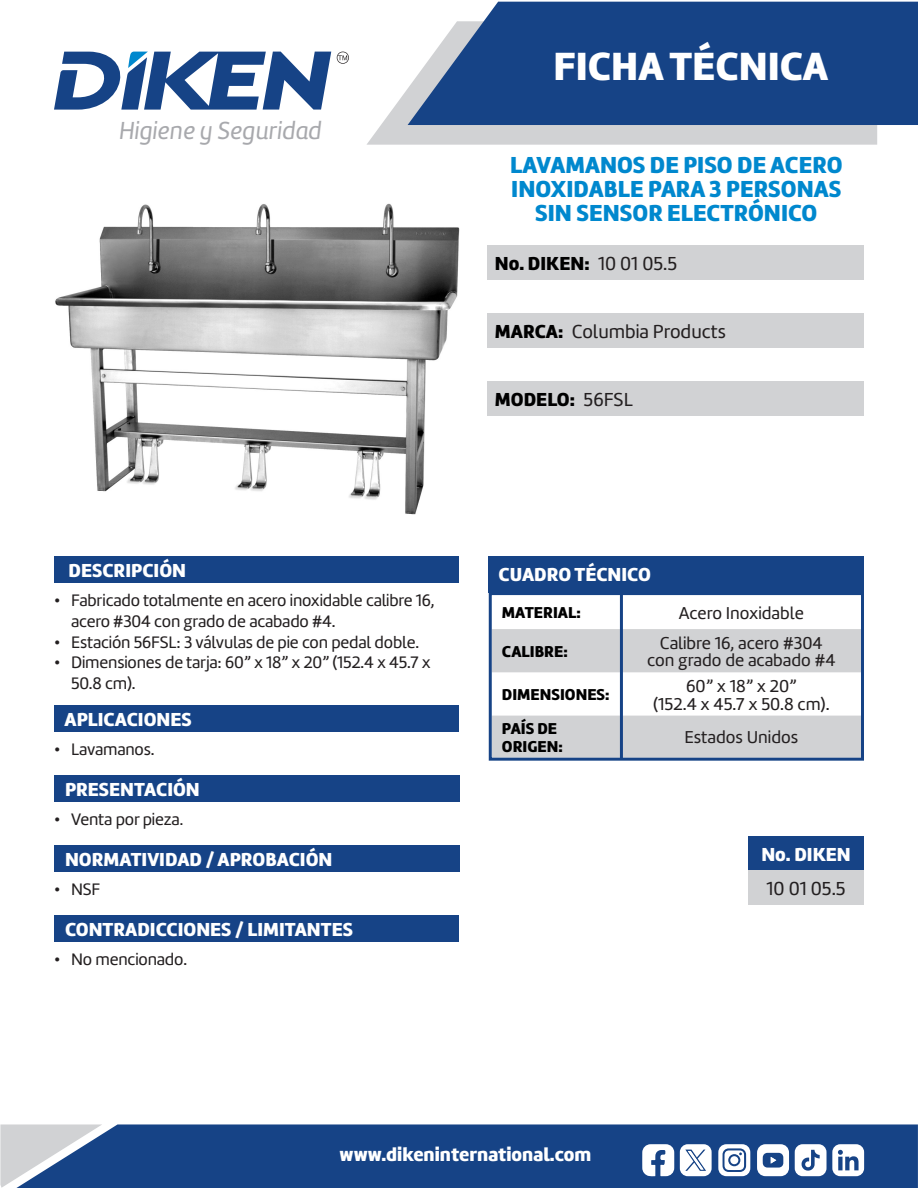
<style>
.page{position:relative;width:918px;height:1188px;background:#fff}
.page>*{position:absolute;margin:0;border:0;box-sizing:border-box;transform-origin:0 0}
.t1{font:40.8px "Amelia Basic Black";color:#fff}
.t2{font:25.5px "Amelia Basic Italic";color:#a8a9ad}
.t3{font:24px/24px "Amelia Basic Black";color:#0088ce;text-align:center}
.t4{font:19.5px "Amelia Basic Black";color:#fff}
.t5{font:19.5px "Amelia Basic";color:#231f20}
.t6{font:19.5px "Amelia Basic Black";color:#000}
.t7{font:17.85px/17.9px "Amelia Basic";color:#231f20;text-align:center}
.t8{font:17.25px/20.7px "Amelia Basic";letter-spacing:-.01em;color:#231f20}
.t9{font:16.35px "Amelia Basic Black";color:#000}
.s1{font-family:"Franklin Gothic";font-size:16.5px}
.s2{font-family:"Amelia Basic";color:#231f20}
.s3{font-family:"Amelia Basic Black";color:#000}
</style>
<div class="page">
<div style="left:102px;top:1124px;width:816px;height:64px;background:#164386"></div>
<svg style="left:0;top:1124px;width:102px;height:64px;background:#95a6be"></svg>
<svg style="left:367px;top:88px;width:510px;height:57px;background:#d5d6d8"></svg>
<svg style="left:408px;top:2px;width:510px;height:123px;background:#2b5490"></svg>
<svg style="left:54px;top:51px;width:277px;height:59px"></svg>
<svg style="left:337px;top:52px;width:12px;height:12px"></svg>
<svg style="left:680px;top:1144px;width:32px;height:32px"></svg>
<svg style="left:642px;top:1144px;width:32px;height:32px"></svg>
<svg style="left:718px;top:1144px;width:32px;height:32px"></svg>
<div style="left:730px;top:1156px;width:8px;height:8px;background:#fff;border-radius:50%"></div>
<svg style="left:757px;top:1144px;width:32px;height:32px"></svg>
<svg style="left:795px;top:1144px;width:69px;height:32px"></svg>
<div style="left:488px;top:246px;width:376px;height:34px;background:#d1d2d4"></div>
<div style="left:488px;top:314px;width:376px;height:34px;background:#d1d2d4"></div>
<div style="left:488px;top:382px;width:376px;height:34px;background:#d1d2d4"></div>
<div style="left:54px;top:556px;width:405px;height:26px;background:#164386"></div>
<div style="left:54px;top:775px;width:406px;height:27px;background:#164386"></div>
<div style="left:54px;top:705px;width:405px;height:27px;background:#164386"></div>
<div style="left:54px;top:845px;width:406px;height:27px;background:#164386"></div>
<div style="left:54px;top:915px;width:405px;height:26px;background:#164386"></div>
<img style="left:55px;top:203px;width:404px;height:311px">
<div style="left:489px;top:556px;width:375px;height:36px;background:#164386"></div>
<svg style="left:493px;top:629px;width:367px;height:128px;fill:#d1d2d4"></svg>
<div style="left:489px;top:592px;width:375px;height:169px;border:3px solid #164386"></div>
<hr style="left:620px;top:590px;width:3px;height:169px;background:#164386">
<div style="left:748px;top:836px;width:116px;height:34px;background:#164386"></div>
<div style="left:748px;top:870px;width:116px;height:34px;background:#d1d2d4"></div>
<h2 class="t2" style="left:119px;top:116px;width:204px">Higiene y Seguridad</h2>
<p class="t4" style="left:69px;top:558px;width:119px">DESCRIPCIÓN</p>
<p class="t8" style="left:71px;top:590px;width:365px;text-indent:-17px">• Fabricado totalmente en acero inoxidable calibre 16, acero #304 con grado de acabado #4.</p>
<p class="t8" style="left:54px;top:632px;width:367px">• Estación 56FSL: 3 válvulas de pie con pedal doble.</p>
<p class="t8" style="left:71px;top:652px;width:361px;text-indent:-17px">• Dimensiones de tarja: 60” x 18” x 20” (152.4 x 45.7 x<br>50.8 cm).</p>
<p class="t4" style="left:65px;top:707px;width:129px">APLICACIONES</p>
<p class="t8" style="left:54px;top:739px;width:102px">• Lavamanos.</p>
<p class="t4" style="left:65px;top:777px;width:136px">PRESENTACIÓN</p>
<p class="t8" style="left:54px;top:809px;width:131px">• Venta por pieza<span class="s1">.</span></p>
<p class="t4" style="left:65px;top:847px;width:269px">NORMATIVIDAD / APROBACIÓN</p>
<p class="t8" style="left:54px;top:879px;width:48px">• NSF</p>
<p class="t4" style="left:65px;top:917px;width:289px">CONTRADICCIONES / LIMITANTES</p>
<p class="t8" style="left:54px;top:949px;width:135px">• No mencionado.</p>
<h1 class="t1" style="left:553px;top:41px;width:276px">FICHA TÉCNICA</h1>
<p class="t3" style="left:510px;top:154px;width:334px">LAVAMANOS DE PISO DE ACERO<br>INOXIDABLE PARA 3 PERSONAS<br>SIN SENSOR ELECTRÓNICO</p>
<p class="t6" style="left:495px;top:252px;width:184px">No. DIKEN: <span class="s2">10 01 05.5</span></p>
<p class="t5" style="left:495px;top:321px;width:232px"><span class="s3">MARCA:</span> Columbia Products</p>
<p class="t6" style="left:495px;top:388px;width:139px">MODELO: <span class="s2">56FSL</span></p>
<p class="t4" style="left:499px;top:563px;width:154px">CUADRO TÉCNICO</p>
<p class="t9" style="left:502px;top:603px;width:80px">MATERIAL:</p>
<p class="t7" style="left:679px;top:604px;width:127px">Acero Inoxidable</p>
<p class="t9" style="left:502px;top:642px;width:67px">CALIBRE:</p>
<p class="t7" style="left:647px;top:634px;width:190px">Calibre 16, acero #304 con grado de acabado #4</p>
<p class="t9" style="left:502px;top:685px;width:109px">DIMENSIONES:</p>
<p class="t7" style="left:653px;top:677px;width:178px">60” x 18” x 20”<br>(152.4 x 45.7 x 50.8 cm).</p>
<p class="t9" style="left:502px;top:719px;width:57px">PAÍS DE</p>
<p class="t9" style="left:502px;top:736px;width:62px">ORIGEN:</p>
<p class="t7" style="left:684px;top:729px;width:115px">Estados Unidos</p>
<p class="t4" style="left:761px;top:842px;width:91px">No. DIKEN</p>
<p class="t5" style="left:767px;top:877px;width:81px">10 01 05.5</p>
<p class="t4" style="left:340px;top:1143px;width:253px">www.dikeninternational.com</p>
</div>
